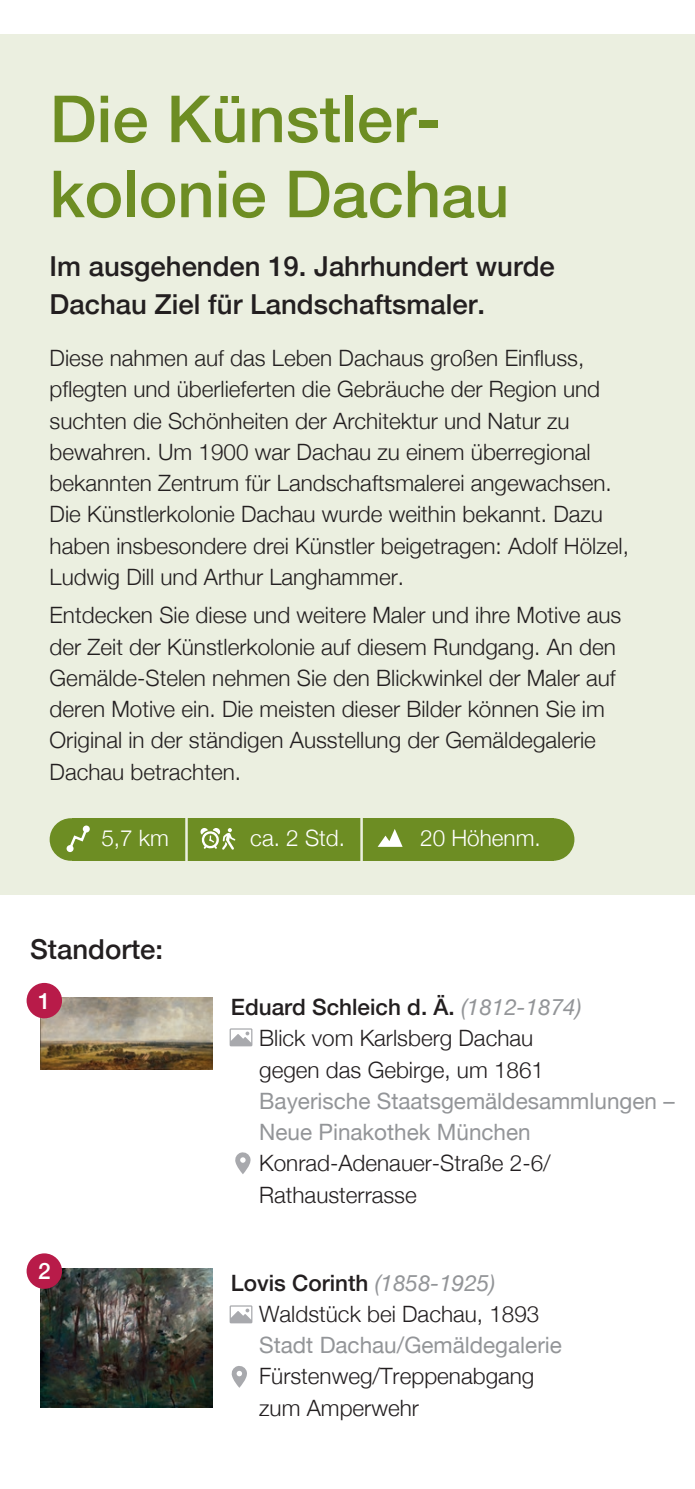
<style>
.page{position:relative;width:695px;height:1489px;background:#fff}
.page>*{position:absolute;margin:0;border:0;box-sizing:border-box;transform-origin:0 0}
.t1{font:500 65px/75px "Helvetica Neue";color:#6d8d23}
.t2{font:500 27.5px/37.5px "Helvetica Neue";color:#231f20}
.t3{font:300 22.5px/31.2px "Helvetica Neue";color:#231f20}
.t4{font:22.5px/31.2px "Helvetica Neue";color:#939598}
.t5{font:300 22.5px "Helvetica Neue";color:#fff}
.t6{font:500 22.5px "Helvetica Neue";color:#fff}
.s1{font-size:60px}
.s2{font-weight:500}
.s3{font-weight:400;font-style:italic;color:#939598}
</style>
<div class="page">
<div style="left:0;top:34px;width:694px;height:861px;background:#ebefe0"></div>
<svg style="left:229px;top:1028px;width:23px;height:18px"></svg>
<svg style="left:235px;top:1152px;width:16px;height:22px"></svg>
<svg style="left:229px;top:1305px;width:23px;height:18px"></svg>
<svg style="left:231px;top:1366px;width:16px;height:21px"></svg>
<div style="left:50px;top:818px;width:42px;height:42px;background:#6d8d23;border-radius:50%"></div>
<div style="left:531px;top:818px;width:43px;height:42px;background:#6d8d23;border-radius:50%"></div>
<div style="left:72px;top:818px;width:481px;height:42px;background:#6d8d23"></div>
<svg style="left:67px;top:826px;width:22px;height:25px"></svg>
<div style="left:67px;top:845px;width:7px;height:7px;background:#fff;border-radius:50%"></div>
<div style="left:83px;top:825px;width:7px;height:7px;background:#fff;border-radius:50%"></div>
<svg style="left:200px;top:828px;width:35px;height:21px"></svg>
<svg style="left:378px;top:829px;width:24px;height:17px"></svg>
<hr style="left:185px;top:811px;width:3px;height:62px;background:#ebefe0">
<hr style="left:360px;top:811px;width:3px;height:62px;background:#ebefe0">
<img style="left:41px;top:997px;width:171px;height:72px">
<div style="left:27px;top:982px;width:35px;height:36px;background:#b81b49;border-radius:50%"></div>
<img style="left:41px;top:1268px;width:171px;height:139px">
<div style="left:27px;top:1253px;width:35px;height:35px;background:#b81b49;border-radius:50%"></div>
<h1 class="t1" style="left:50px;top:76px;width:461px">Die Künstler&shy;kolonie Dach<span class="s1">au</span></h1>
<p class="t2" style="left:50px;top:245px;width:506px">Im ausgehenden 19. Jahrhundert wurde<br>Dachau Ziel für Landschaftsmaler.</p>
<p class="t3" style="left:50px;top:341px;width:580px">Diese nahmen auf das Leben Dachaus großen Einfluss, pflegten und überlieferten die Gebräuche der Region und suchten die Schönheiten der Architektur und Natur zu bewahren. Um 1900 war Dachau zu einem überregional bekannten Zentrum für Landschaftsmalerei angewachsen.<br>Die Künstlerkolonie Dachau wurde weithin bekannt. Dazu haben insbesondere drei Künstler beigetragen: Adolf Hölzel, Ludwig Dill und Arthur Langhammer.</p>
<p class="t3" style="left:50px;top:598px;width:573px">Entdecken Sie diese und weitere Maler und ihre Motive aus der Zeit der Künstlerkolonie auf diesem Rundgang. An den Gemälde-Stelen nehmen Sie den Blickwinkel der Maler auf deren Motive ein. Die meisten dieser Bilder können Sie im Original in der ständigen Ausstellung der Gemäldegalerie Dachau betrachten.</p>
<p class="t5" style="left:101px;top:820px;width:69px">5,7 km</p>
<p class="t5" style="left:250px;top:820px;width:96px">ca. 2 Std.</p>
<p class="t5" style="left:420px;top:820px;width:122px">20 Höhenm.</p>
<p class="t2" style="left:30px;top:928px;width:134px">Standorte:</p>
<p class="t6" style="left:38px;top:982px;width:14px">1</p>
<p class="t6" style="left:38px;top:1252px;width:14px">2</p>
<p class="t3" style="left:259px;top:989px;width:324px;text-indent:-28px"><span class="s2">Eduard Schleich d. Ä.</span> <span class="s3">(1812-1874)<br></span>Blick vom Karlsberg Dachau gegen das Gebirge, um 1861</p>
<p class="t4" style="left:259px;top:1086px;width:417px">Bayerische Staatsgemäldesammlungen –<br>Neue Pinakothek München</p>
<p class="t3" style="left:259px;top:1145px;width:293px">Konrad-Adenauer-Straße 2-6/<br>Rathausterrasse</p>
<p class="t3" style="left:259px;top:1265px;width:282px;text-indent:-28px"><span class="s2">Lovis Corinth</span> <span class="s3">(1858-1925)<br></span>Waldstück bei Dachau, 1893</p>
<p class="t4" style="left:259px;top:1330px;width:304px">Stadt Dachau/Gemäldegalerie</p>
<p class="t3" style="left:259px;top:1358px;width:277px">Fürstenweg/Treppenabgang zum Amperwehr</p>
</div>
